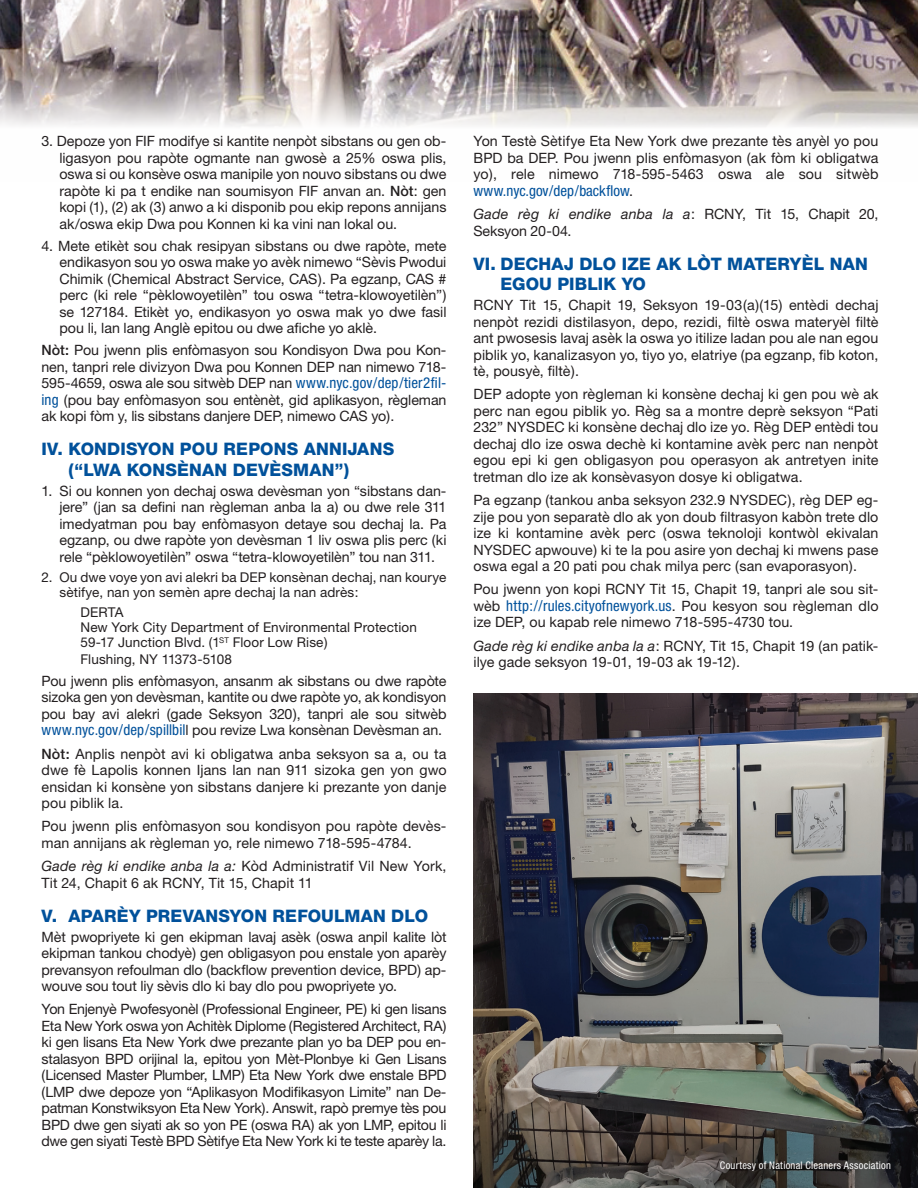
<style>
.page{position:relative;width:918px;height:1188px;background:#fff}
.page>*{position:absolute;margin:0;border:0;box-sizing:border-box;transform-origin:0 0}
.Blue_Bold{font:800 17.25px/20.7px "Helvetica Neue";letter-spacing:.01em;color:#01519b}
.Body{font:condensed 15px "Helvetica Neue";letter-spacing:.01em;color:#01519b}
.Body-2{font:14.25px/16.5px "Helvetica Neue";color:#231f20;text-align:justify}
.Bullets{font:14.25px/16.5px "Helvetica Neue";letter-spacing:-.005em;color:#231f20;text-align:justify}
.Bullets-2{font:13.5px/15px "Helvetica Neue";letter-spacing:.01em;color:#231f20}
.Intro_body{font:condensed 10.5px "Helvetica Neue";letter-spacing:.025em;color:#fff}
.s1{font-weight:500}
.s2{font-stretch:condensed;font-size:15px;color:#01519b}
.s3{font-style:italic}
.s4{font-stretch:normal;font-size:14.25px;color:#231f20}
</style>
<div class="page">
<img style="left:0;top:0;width:918px;height:127px">
<img style="left:474px;top:693px;width:444px;height:495px">
<p class="Bullets" style="left:60px;top:133px;width:389px;text-indent:-18px">3. Depoze yon FIF modifye si kantite nenpòt sibstans ou gen ob&shy;ligasyon pou rapòte ogmante nan gwosè a 25% oswa plis, oswa si ou konsève oswa manipile yon nouvo sibstans ou dwe rapòte ki pa t endike nan soumisyon FIF anvan an. <span class="s1">Nòt</span>: gen kopi (1), (2) ak (3) anwo a ki disponib pou ekip repons annijans ak/oswa ekip Dwa pou Konnen ki ka vini nan lokal ou.</p>
<p class="Bullets" style="left:60px;top:237px;width:389px;text-indent:-18px">4. Mete etikèt sou chak resipyan sibstans ou dwe rapòte, mete endikasyon sou yo oswa make yo avèk nimewo “Sèvis Pwodui Chimik (Chemical Abstract Service, CAS). Pa egzanp, CAS # perc (ki rele “pèklowoyetilèn” tou oswa “tetra-klowoyetilèn”) se 127184. Etikèt yo, endikasyon yo oswa mak yo dwe fasil pou li, lan lang Anglè epitou ou dwe afiche yo aklè.</p>
<p class="Body-2" style="left:42px;top:342px;width:407px"><span class="s1">Nòt:</span> Pou jwenn plis enfòmasyon sou Kondisyon Dwa pou Kon&shy;nen, tanpri rele divizyon Dwa pou Konnen DEP nan nimewo 718- 595-4659, oswa ale sou sitwèb DEP nan <span class="s2">www.nyc.gov/dep/tier2fil&shy;ing</span> (pou bay enfòmasyon sou entènèt, gid aplikasyon, règleman ak kopi fòm y, lis sibstans danjere DEP, nimewo CAS yo).</p>
<p class="Blue_Bold" style="left:69px;top:439px;width:327px;text-indent:-27px">IV. KONDISYON POU REPONS ANNIJANS (“LWA KONSÈNAN DEVÈSMAN”)</p>
<p class="Bullets" style="left:60px;top:482px;width:389px;text-indent:-18px">1. Si ou konnen yon dechaj oswa devèsman yon “sibstans dan&shy;jere” (jan sa defini nan règleman anba la a) ou dwe rele 311 imedyatman pou bay enfòmasyon detaye sou dechaj la. Pa egzanp, ou dwe rapòte yon devèsman 1 liv oswa plis perc (ki rele “pèklowoyetilèn” oswa “tetra-klowoyetilèn” tou nan 311.</p>
<p class="Bullets-2" style="left:60px;top:570px;width:388px;text-indent:-18px">2. Ou dwe voye yon avi alekri ba DEP konsènan dechaj, nan kourye sètifye, nan yon semèn apre dechaj la nan adrès:</p>
<p class="Bullets-2" style="left:81px;top:605px;width:338px">DERTA<br>New York City Department of Environmental Protection<br>59-17 Junction Blvd. (1<sup>ST</sup> Floor Low Rise)</p>
<p class="Bullets-2" style="left:81px;top:651px;width:153px">Flushing, NY 11373-5108</p>
<p class="Body-2" style="left:42px;top:672px;width:406px">Pou jwenn plis enfòmasyon, ansanm ak sibstans ou dwe rapòte sizoka gen yon devèsman, kantite ou dwe rapòte yo, ak kondisyon pou bay avi alekri (gade Seksyon 320), tanpri ale sou sitwèb <span class="s2">www.nyc.gov/dep/spillbil</span>l pou revize Lwa konsènan Devèsman an.</p>
<p class="Body-2" style="left:42px;top:745px;width:407px"><span class="s1">Nòt:</span> Anplis nenpòt avi ki obligatwa anba seksyon sa a, ou ta dwe fè Lapolis konnen Ijans lan nan 911 sizoka gen yon gwo ensidan ki konsène yon sibstans danjere ki prezante yon danje pou piblik la.</p>
<p class="Body-2" style="left:42px;top:818px;width:407px">Pou jwenn plis enfòmasyon sou kondisyon pou rapòte devès&shy;man annijans ak règleman yo, rele nimewo 718-595-4784.</p>
<p class="Body-2" style="left:42px;top:858px;width:406px"><span class="s3">Gade règ ki endike anba la a:</span> Kòd Administratif Vil New York,<br>Tit 24, Chapit 6 ak RCNY, Tit 15, Chapit 11</p>
<p class="Blue_Bold" style="left:42px;top:905px;width:388px">V. APARÈY PREVANSYON REFOULMAN DLO</p>
<p class="Body-2" style="left:42px;top:928px;width:407px">Mèt pwopriyete ki gen ekipman lavaj asèk (oswa anpil kalite lòt ekipman tankou chodyè) gen obligasyon pou enstale yon aparèy prevansyon refoulman dlo (backflow prevention device, BPD) ap&shy;wouve sou tout liy sèvis dlo ki bay dlo pou pwopriyete yo.</p>
<p class="Body-2" style="left:42px;top:1001px;width:407px">Yon Enjenyè Pwofesyonèl (Professional Engineer, PE) ki gen lisans Eta New York oswa yon Achitèk Diplome (Registered Architect, RA) ki gen lisans Eta New York dwe prezante plan yo ba DEP pou en&shy;stalasyon BPD orijinal la, epitou yon Mèt-Plonbye ki Gen Lisans (Licensed Master Plumber, LMP) Eta New York dwe enstale BPD (LMP dwe depoze yon “Aplikasyon Modifikasyon Limite” nan De&shy;patman Konstwiksyon Eta New York). Answit, rapò premye tès pou BPD dwe gen siyati ak so yon PE (oswa RA) ak yon LMP, epitou li dwe gen siyati Testè BPD Sètifye Eta New York ki te teste aparèy la.</p>
<p class="Body-2" style="left:474px;top:133px;width:407px">Yon Testè Sètifye Eta New York dwe prezante tès anyèl yo pou BPD ba DEP. Pou jwenn plis enfòmasyon (ak fòm ki obligatwa yo), rele nimewo 718-595-5463 oswa ale sou sitwèb</p>
<p class="Body" style="left:474px;top:182px;width:161px">www.nyc.gov/dep/backflow<span class="s4">.</span></p>
<p class="Body-2" style="left:474px;top:205px;width:406px"><span class="s3">Gade règ ki endike anba la a</span>: RCNY, Tit 15, Chapit 20,<br>Seksyon 20-04.</p>
<p class="Blue_Bold" style="left:501px;top:253px;width:369px;text-indent:-27px">VI. DECHAJ DLO IZE AK LÒT MATERYÈL NAN<br>EGOU PIBLIK YO</p>
<p class="Body-2" style="left:474px;top:297px;width:407px">RCNY Tit 15, Chapit 19, Seksyon 19-03(a)(15) entèdi dechaj nenpòt rezidi distilasyon, depo, rezidi, filtè oswa materyèl filtè ant pwosesis lavaj asèk la oswa yo itilize ladan pou ale nan egou piblik yo, kanalizasyon yo, tiyo yo, elatriye (pa egzanp, fib koton, tè, pousyè, filtè).</p>
<p class="Body-2" style="left:474px;top:386px;width:407px">DEP adopte yon règleman ki konsène dechaj ki gen pou wè ak perc nan egou piblik yo. Règ sa a montre deprè seksyon “Pati 232” NYSDEC ki konsène dechaj dlo ize yo. Règ DEP entèdi tou dechaj dlo ize oswa dechè ki kontamine avèk perc nan nenpòt egou epi ki gen obligasyon pou operasyon ak antretyen inite tretman dlo ize ak konsèvasyon dosye ki obligatwa.</p>
<p class="Body-2" style="left:474px;top:492px;width:407px">Pa egzanp (tankou anba seksyon 232.9 NYSDEC), règ DEP eg&shy;zije pou yon separatè dlo ak yon doub filtrasyon kabòn trete dlo ize ki kontamine avèk perc (oswa teknoloji kontwòl ekivalan NYSDEC apwouve) ki te la pou asire yon dechaj ki mwens pase oswa egal a 20 pati pou chak milya perc (san evaporasyon).</p>
<p class="Body-2" style="left:474px;top:581px;width:407px">Pou jwenn yon kopi RCNY Tit 15, Chapit 19, tanpri ale sou sit-</p>
<p class="Body" style="left:474px;top:597px;width:407px"><span class="s4">wèb</span> http://rules.cityofnewyork.us<span class="s4">. Pou kesyon sou règleman dlo</span></p>
<p class="Body-2" style="left:474px;top:614px;width:321px">ize DEP, ou kapab rele nimewo 718-595-4730 tou.</p>
<p class="Body-2" style="left:474px;top:637px;width:407px"><span class="s3">Gade règ ki endike anba la a</span>: RCNY, Tit 15, Chapit 19 (an patik&shy;ilye gade seksyon 19-01, 19-03 ak 19-12).</p>
<p class="Intro_body" style="left:720px;top:1159px;width:173px">Courtesy of National Cleaners Association</p>
</div>
